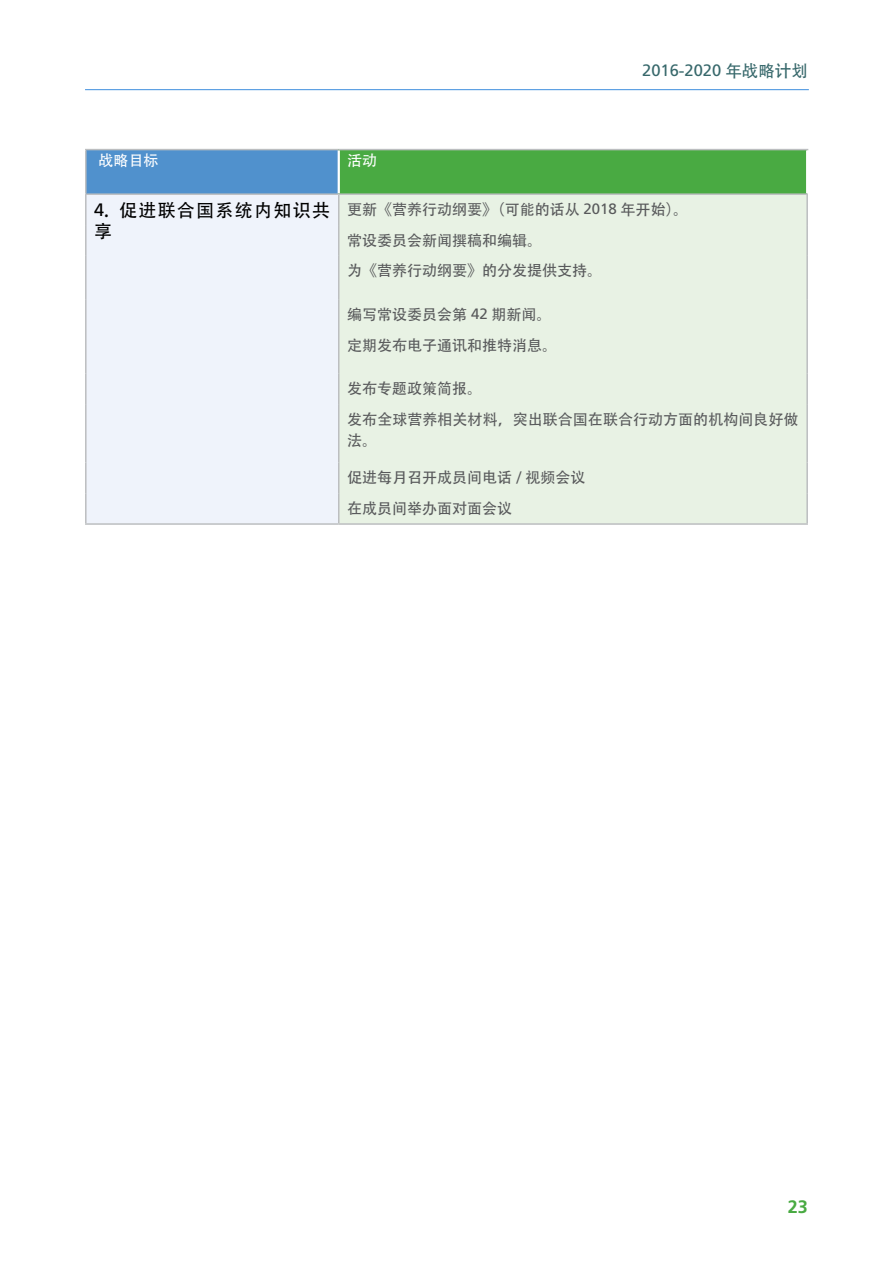
<style>
.page{position:relative;width:893px;height:1263px;background:#fff}
.page>*{position:absolute;margin:0;border:0;box-sizing:border-box;transform-origin:0 0}
.t1{font:18px/21px "Adobe Heiti Std";letter-spacing:.075em;color:#000}
.t2{font:700 18px "Frutiger LT Std";color:#49aa42}
.t3{font:16.5px "Frutiger LT Std";color:#37686b}
.t4{font:15px/30.9px "Adobe Heiti Std";color:#58595b}
.t5{font:15px "Adobe Heiti Std";color:#fff}
.s1{font-family:"Adobe Heiti Std"}
.s2{font-family:"Frutiger LT Std"}
</style>
<div class="page">
<hr style="left:85px;top:89px;width:724px;height:1px;background:#3e8ede">
<div style="left:86px;top:150px;width:253px;height:44px;background:#5091cd"></div>
<div style="left:339px;top:150px;width:468px;height:44px;background:#49aa42"></div>
<div style="left:86px;top:194px;width:253px;height:330px;background:#eff3fb"></div>
<div style="left:339px;top:195px;width:467px;height:328px;background:#e8f2e4"></div>
<hr style="left:338px;top:150px;width:2px;height:43px;background:#fff">
<hr style="left:806px;top:150px;width:2px;height:43px;background:#fff">
<hr style="left:85px;top:149px;width:254px;height:1px;background:#bcbec0">
<hr style="left:85px;top:150px;width:2px;height:43px;background:#bcbec0">
<hr style="left:339px;top:149px;width:469px;height:1px;background:#bcbec0">
<hr style="left:85px;top:193px;width:254px;height:2px;background:#bcbec0">
<hr style="left:339px;top:193px;width:469px;height:2px;background:#bcbec0">
<hr style="left:85px;top:195px;width:2px;height:30px;background:#bcbec0">
<hr style="left:85px;top:225px;width:2px;height:31px;background:#bcbec0">
<hr style="left:85px;top:256px;width:2px;height:43px;background:#bcbec0">
<hr style="left:85px;top:299px;width:2px;height:31px;background:#bcbec0">
<hr style="left:85px;top:330px;width:2px;height:43px;background:#bcbec0">
<hr style="left:85px;top:373px;width:2px;height:31px;background:#bcbec0">
<hr style="left:85px;top:404px;width:2px;height:58px;background:#bcbec0">
<hr style="left:85px;top:462px;width:2px;height:31px;background:#bcbec0">
<hr style="left:85px;top:493px;width:2px;height:30px;background:#bcbec0">
<hr style="left:338px;top:195px;width:1px;height:30px;background:#bcbec0">
<hr style="left:806px;top:195px;width:2px;height:30px;background:#bcbec0">
<hr style="left:338px;top:225px;width:1px;height:31px;background:#bcbec0">
<hr style="left:338px;top:256px;width:1px;height:43px;background:#bcbec0">
<hr style="left:338px;top:299px;width:1px;height:31px;background:#bcbec0">
<hr style="left:338px;top:330px;width:1px;height:43px;background:#bcbec0">
<hr style="left:338px;top:373px;width:1px;height:31px;background:#bcbec0">
<hr style="left:338px;top:404px;width:1px;height:58px;background:#bcbec0">
<hr style="left:338px;top:462px;width:1px;height:31px;background:#bcbec0">
<hr style="left:806px;top:225px;width:2px;height:31px;background:#bcbec0">
<hr style="left:806px;top:256px;width:2px;height:43px;background:#bcbec0">
<hr style="left:806px;top:299px;width:2px;height:31px;background:#bcbec0">
<hr style="left:806px;top:330px;width:2px;height:43px;background:#bcbec0">
<hr style="left:806px;top:373px;width:2px;height:31px;background:#bcbec0">
<hr style="left:806px;top:404px;width:2px;height:58px;background:#bcbec0">
<hr style="left:806px;top:462px;width:2px;height:31px;background:#bcbec0">
<hr style="left:85px;top:523px;width:254px;height:2px;background:#bcbec0">
<hr style="left:338px;top:493px;width:1px;height:30px;background:#bcbec0">
<hr style="left:806px;top:493px;width:2px;height:30px;background:#bcbec0">
<hr style="left:339px;top:523px;width:469px;height:2px;background:#bcbec0">
<p class="t3" style="left:642px;top:61px;width:167px">2016<span class="s1">-</span>2020 <span class="s1">年战略计划</span></p>
<p class="t5" style="left:99px;top:151px;width:61px">战略目标</p>
<p class="t5" style="left:347px;top:151px;width:31px">活动</p>
<p class="t1" style="left:94px;top:200px;width:237px"><span class="s2">4</span>. 促进联合国系统内知识共享</p>
<p class="t4" style="left:347px;top:194px;width:342px">更新《营养行动纲要》（可能的话从 <span class="s2">2018</span> 年开始）。常设委员会新闻撰稿和编辑。<br>为《营养行动纲要》的分发提供支持。</p>
<p class="t4" style="left:347px;top:299px;width:211px">编写常设委员会第 <span class="s2">42</span> 期新闻。定期发布电子通讯和推特消息。</p>
<p class="t4" style="left:347px;top:373px;width:453px">发布专题政策简报。<br>发布全球营养相关材料，突出联合国在联合行动方面的机构间良好做</p>
<p class="t4" style="left:347px;top:425px;width:31px">法。</p>
<p class="t4" style="left:347px;top:462px;width:240px">促进每月召开成员间电话 / 视频会议在成员间举办面对面会议</p>
<p class="t2" style="left:788px;top:1196px;width:22px">23</p>
</div>
